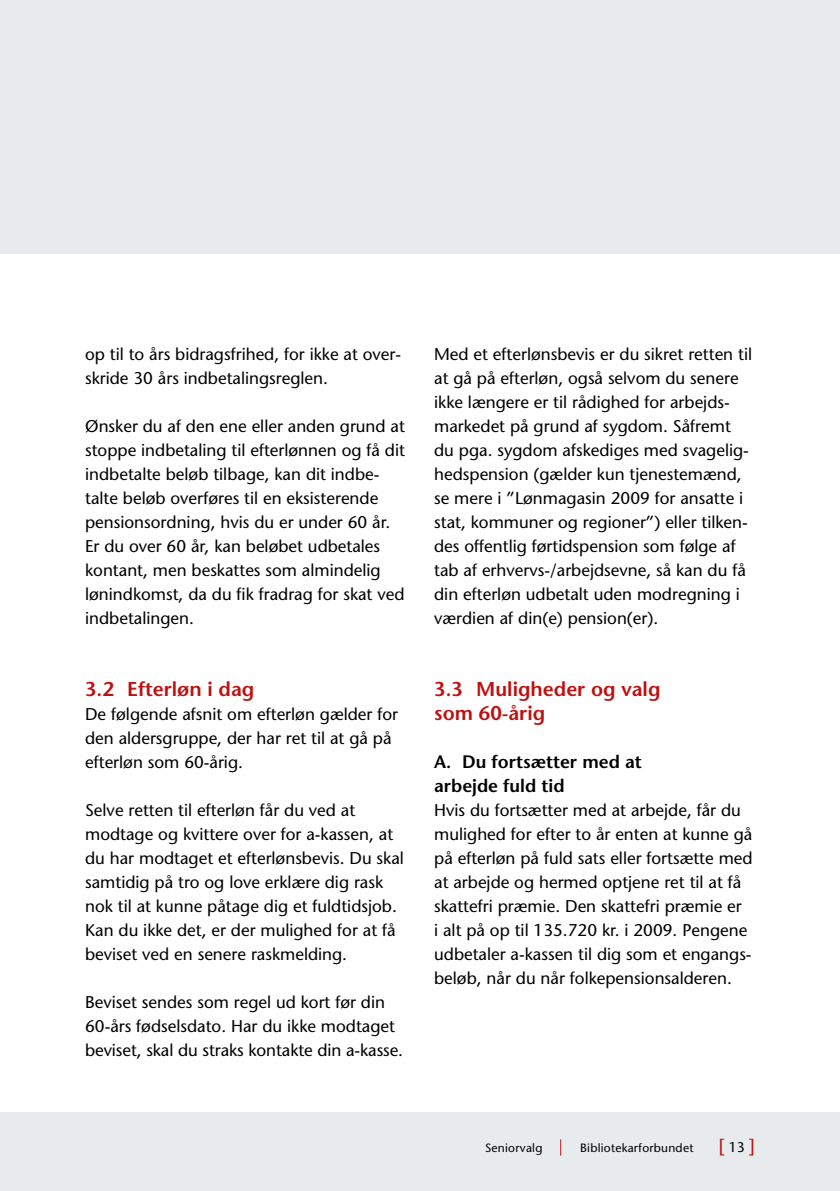
<style>
.page{position:relative;width:840px;height:1191px;background:#fff}
.page>*{position:absolute;margin:0;border:0;box-sizing:border-box;transform-origin:0 0}
.t1{font:600 20px/24px "Stone Sans";color:#bd1111}
.t2{font:600 18px/24px "Stone Sans";color:#000}
.t3{font:18px "Stone Sans";color:#bd1111}
.t4{font:17px/24px "Stone Sans";color:#000}
.t5{font:12px "Stone Sans";letter-spacing:.02em;color:#000}
.s1{font-size:14px;color:#000}
</style>
<div class="page">
<div style="left:0;top:0;width:839px;height:254px;background:#e7ebee"></div>
<div style="left:0;top:1112px;width:839px;height:79px;background:#e7ebee"></div>
<svg style="left:560px;top:1139px;width:1px;height:16px"></svg>
<p class="t4" style="left:85px;top:342px;width:317px">op til to års bidragsfrihed, for ikke at over&shy;skride 30 års indbetalingsreglen.</p>
<p class="t4" style="left:85px;top:414px;width:321px">Ønsker du af den ene eller anden grund at stoppe indbetaling til efterlønnen og få dit indbetalte beløb tilbage, kan dit indbe&shy;talte beløb overføres til en eksisterende pensionsordning, hvis du er under 60 år.<br>Er du over 60 år, kan beløbet udbetales kontant, men beskattes som almindelig lønindkomst, da du fik fradrag for skat ved indbetalingen.</p>
<p class="t1" style="left:85px;top:677px;width:171px">3.2 Efterløn i dag</p>
<p class="t4" style="left:85px;top:702px;width:314px">De følgende afsnit om efterløn gælder for den aldersgruppe, der har ret til at gå på efterløn som 60-årig.</p>
<p class="t4" style="left:85px;top:798px;width:320px">Selve retten til efterløn får du ved at modtage og kvittere over for a-kassen, at du har modtaget et efterlønsbevis. Du skal samtidig på tro og love erklære dig rask nok til at kunne påtage dig et fuldtidsjob.<br>Kan du ikke det, er der mulighed for at få beviset ved en senere raskmelding.</p>
<p class="t4" style="left:85px;top:990px;width:319px">Beviset sendes som regel ud kort før din<br>60-års fødselsdato. Har du ikke modtaget beviset, skal du straks kontakte din a-kasse.</p>
<p class="t4" style="left:434px;top:342px;width:319px">Med et efterlønsbevis er du sikret retten til at gå på efterløn, også selvom du senere ikke længere er til rådighed for arbejds&shy;markedet på grund af sygdom. Såfremt du pga. sygdom afskediges med svagelig&shy;hedspension (gælder kun tjenestemænd, se mere i ”Lønmagasin 2009 for ansatte i stat, kommuner og regioner”) eller tilken&shy;des offentlig førtidspension som følge af tab af erhvervs-/arbejdsevne, så kan du få din efterløn udbetalt uden modregning i værdien af din(e) pension(er).</p>
<p class="t1" style="left:434px;top:677px;width:228px">3.3 Muligheder og valg som 60-årig</p>
<p class="t2" style="left:434px;top:750px;width:209px">A. Du fortsætter med at arbejde fuld tid</p>
<p class="t4" style="left:434px;top:798px;width:320px">Hvis du fortsætter med at arbejde, får du mulighed for efter to år enten at kunne gå på efterløn på fuld sats eller fortsætte med at arbejde og hermed optjene ret til at få skattefri præmie. Den skattefri præmie er<br>i alt på op til 135.720 kr. i 2009. Pengene udbetaler a-kassen til dig som et engangs&shy;beløb, når du når folkepensionsalderen.</p>
<p class="t5" style="left:485px;top:1140px;width:59px">Seniorvalg</p>
<p class="t5" style="left:579px;top:1140px;width:115px">Bibliotekarforbundet</p>
<p class="t3" style="left:718px;top:1134px;width:38px">[ <span class="s1">13</span> ]</p>
</div>
